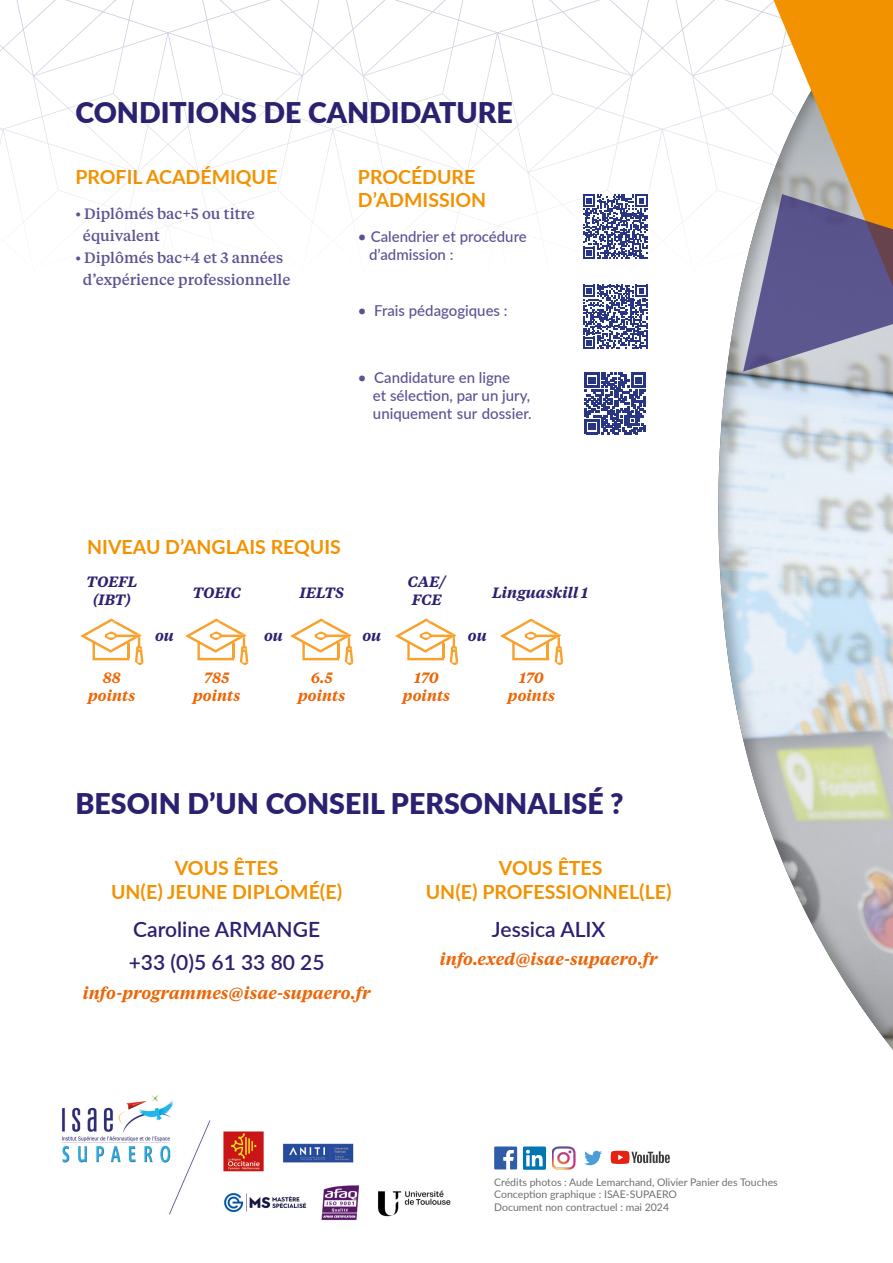
<style>
.page{position:relative;width:893px;height:1263px;background:#fff}
.page>*{position:absolute;margin:0;border:0;box-sizing:border-box;transform-origin:0 0}
.t1{font:900 28.5px "Lato";color:#2b2171}
.t2{font:600 21px/33.8px "Lato";color:#2b2171}
.t3{font:700 19.5px/23.4px "Lato";color:#f39200;text-align:center}
.t4{font:italic 600 16.5px "Tiempos Text";color:#ec6608}
.t5{font:500 15px/18px "Lato";color:#5e5193}
.t6{font:500 15px/22.2px "Tiempos Text";color:#5e5193}
.t7{font:italic 600 14.85px/17.9px "Tiempos Text";color:#2b2171;text-align:center}
.t8{font:italic 600 14.85px/17.9px "Tiempos Text";color:#ec6608;text-align:center}
.t9{font:10.5px/12.6px "Lato";color:#706f6f}
</style>
<div class="page">
<svg style="left:80px;top:618px;width:63px;height:47px"></svg>
<svg style="left:185px;top:618px;width:63px;height:47px"></svg>
<svg style="left:290px;top:618px;width:63px;height:47px"></svg>
<svg style="left:395px;top:618px;width:63px;height:47px"></svg>
<svg style="left:500px;top:618px;width:63px;height:47px"></svg>
<img style="left:61px;top:1095px;width:390px;height:126px">
<svg style="left:0;top:0;width:706px;height:286px"></svg>
<div style="left:706px;top:0;width:187px;height:1263px;background:#4a4a49;opacity:.35"></div>
<svg style="left:743px;top:0;width:150px;height:372px"></svg>
<svg style="left:863px;top:1211px;width:30px;height:52px"></svg>
<svg style="left:585px;top:373px;width:61px;height:61px"></svg>
<svg style="left:494px;top:1146px;width:23px;height:23px"></svg>
<img style="left:552px;top:1146px;width:23px;height:23px">
<div style="left:523px;top:1146px;width:23px;height:23px;background:#0076b3;border-radius:2px"></div>
<svg style="left:526px;top:1150px;width:17px;height:16px"></svg>
<svg style="left:584px;top:1151px;width:18px;height:14px"></svg>
<svg style="left:611px;top:1151px;width:59px;height:13px"></svg>
<svg style="left:583px;top:194px;width:64px;height:65px"></svg>
<svg style="left:583px;top:285px;width:64px;height:64px"></svg>
<div style="left:364px;top:1093px;width:75px;height:83px;background:#fff"></div>
<h1 class="t1" style="left:75px;top:91px;width:439px">CONDITIONS DE CANDIDATURE</h1>
<p class="t3" style="left:75px;top:164px;width:203px">PROFIL ACADÉMIQUE</p>
<p class="t6" style="left:83px;top:202px;width:173px;text-indent:-8px">• Diplômés bac+5 ou titre équivalent</p>
<p class="t6" style="left:75px;top:246px;width:217px;text-align:center">• Diplômés bac+4 et 3 années d’expérience professionnelle</p>
<p class="t3" style="left:358px;top:164px;width:130px;text-align:left">PROCÉDURE<br>D’ADMISSION</p>
<p class="t5" style="left:369px;top:227px;width:159px;text-indent:-11px">• Calendrier et procédure d’admission :</p>
<p class="t5" style="left:358px;top:301px;width:151px">• Frais pédagogiques :</p>
<p class="t5" style="left:373px;top:368px;width:160px;text-indent:-15px">• Candidature en ligne<br>et sélection, par un jury, uniquement sur dossier.</p>
<p class="t3" style="left:87px;top:534px;width:255px">NIVEAU D’ANGLAIS REQUIS</p>
<p class="t7" style="left:86px;top:572px;width:53px">TOEFL (IBT)</p>
<p class="t7" style="left:192px;top:583px;width:50px">TOEIC</p>
<p class="t7" style="left:300px;top:583px;width:46px">IELTS</p>
<p class="t7" style="left:408px;top:572px;width:40px;text-align:left">CAE/<br>FCE</p>
<p class="t7" style="left:492px;top:583px;width:97px">Linguaskill 1</p>
<p class="t7" style="left:155px;top:626px;width:21px">ou</p>
<p class="t7" style="left:264px;top:626px;width:21px">ou</p>
<p class="t7" style="left:362px;top:626px;width:21px">ou</p>
<p class="t7" style="left:468px;top:626px;width:21px">ou</p>
<p class="t8" style="left:88px;top:668px;width:49px">88 points</p>
<p class="t8" style="left:193px;top:668px;width:49px">785 points</p>
<p class="t8" style="left:298px;top:668px;width:49px">6.5 points</p>
<p class="t8" style="left:403px;top:668px;width:49px">170 points</p>
<p class="t8" style="left:508px;top:668px;width:49px">170 points</p>
<h1 class="t1" style="left:75px;top:782px;width:550px">BESOIN D’UN CONSEIL PERSONNALISÉ ?</h1>
<p class="t3" style="left:111px;top:856px;width:233px">VOUS ÊTES<br>UN(E) JEUNE DIPLOMÉ(E)</p>
<p class="t2" style="left:129px;top:911px;width:197px">Caroline ARMANGE +33 (0)5 61 33 80 25</p>
<p class="t4" style="left:83px;top:981px;width:289px">info-programmes@isae-supaero.fr</p>
<p class="t3" style="left:426px;top:856px;width:247px">VOUS ÊTES<br>UN(E) PROFESSIONNEL(LE)</p>
<p class="t2" style="left:492px;top:911px;width:115px">Jessica ALIX</p>
<p class="t4" style="left:440px;top:948px;width:219px">info.exed@isae-supaero.fr</p>
<p class="t9" style="left:494px;top:1175px;width:285px">Crédits photos : Aude Lemarchand, Olivier Panier des Touches<br>Conception graphique : ISAE-SUPAERO<br>Document non contractuel : mai 2024</p>
</div>
